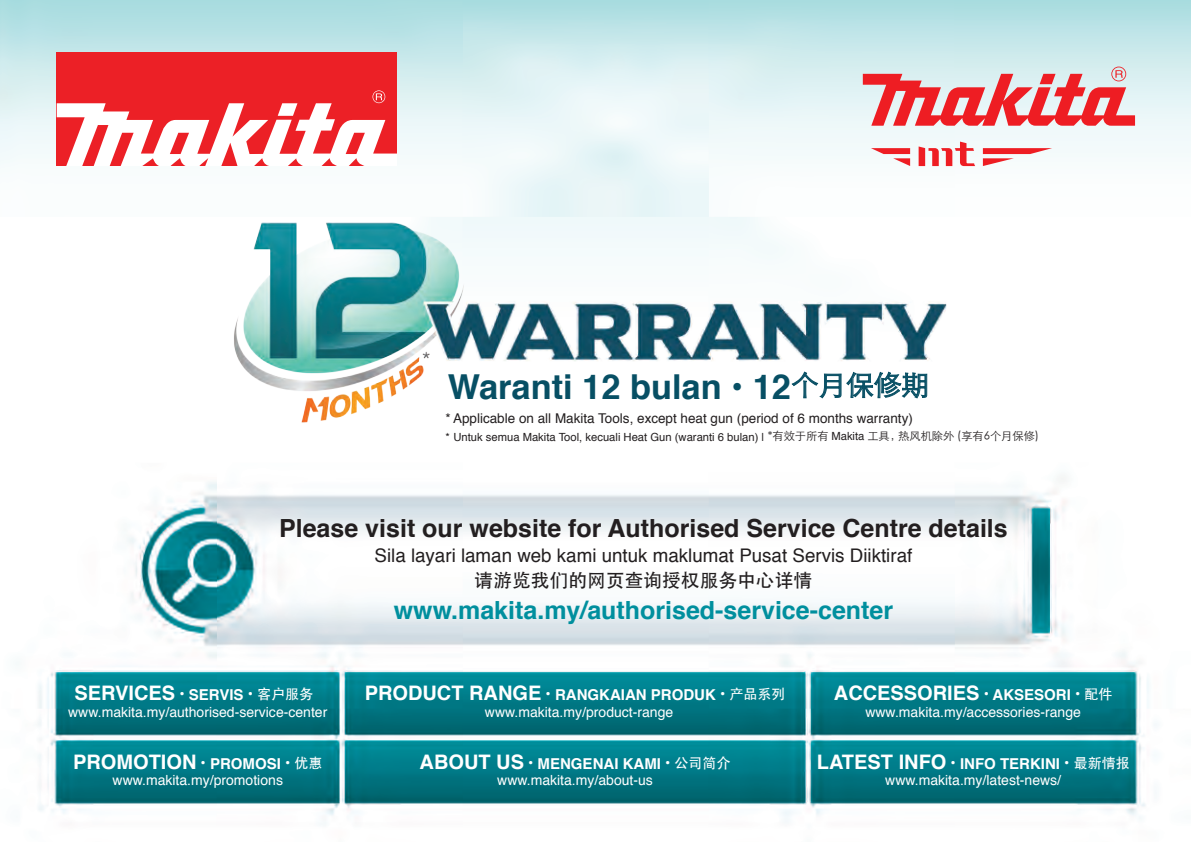
<style>
.page{position:relative;width:1191px;height:842px;background:#fff}
.page>*{position:absolute;margin:0;border:0;box-sizing:border-box;transform-origin:0 0}
.t1{font:700 34.4px "Helvetica";color:#074f64}
.t2{font:700 25px "Helvetica";color:#231f20}
.t3{font:700 25px "Helvetica";color:#008f9e}
.t4{font:700 20px "Helvetica";color:#fff}
.t5{font:18.8px "Helvetica";color:#231f20}
.t6{font:18.8px "ST Heiti";color:#231f20}
.t7{font:700 15px "Helvetica";color:#fff}
.t8{font:14px "Helvetica";color:#fff}
.t9{font:13.4px "Helvetica";color:#231f20}
.t10{font:11.2px "Helvetica";color:#231f20}
.s1{font-family:"ST Xihei";font-weight:400;font-size:27.6px}
.s2{font-family:"ST Xihei"}
.s3{font-size:15px}
.s4{font-family:"ST Heiti";font-weight:400;font-size:14px}
.s5{font-size:20px}
</style>
<div class="page">
<img style="left:0;top:0;width:1191px;height:824px">
<div style="left:57px;top:53px;width:340px;height:113px;background:#ec2026"></div>
<svg style="left:57px;top:90px;width:340px;height:76px"></svg>
<svg style="left:863px;top:67px;width:272px;height:59px;background:#e68e92"></svg>
<svg style="left:918px;top:142px;width:57px;height:24px"></svg>
<svg style="left:871px;top:148px;width:39px;height:18px"></svg>
<svg style="left:983px;top:148px;width:69px;height:18px"></svg>
<img style="left:210px;top:195px;width:764px;height:255px">
<h1 class="t1" style="left:448px;top:359px;width:483px">Waranti 12 bulan • 12<span class="s1">个月保修期</span></h1>
<p class="t9" style="left:445px;top:408px;width:469px">* Applicable on all Makita Tools, except heat gun (period of 6 months warranty)</p>
<p class="t10" style="left:445px;top:428px;width:595px">* Untuk semua Makita Tool, kecuali Heat Gun (waranti 6 bulan) | <span class="s2">*有效于所有</span> Makita <span class="s2">工具，热风机除外 (享有6个月保修)</span></p>
<h2 class="t2" style="left:279px;top:508px;width:730px">Please visit our website for Authorised Service Centre details</h2>
<h3 class="t5" style="left:374px;top:541px;width:539px">Sila layari laman web kami untuk maklumat Pusat Servis Diiktiraf</h3>
<h3 class="t6" style="left:474px;top:571px;width:339px">请游览我们的网页查询授权服务中心详情</h3>
<h2 class="t3" style="left:394px;top:590px;width:501px">www.makita.my/authorised-service-center</h2>
<h3 class="t4" style="left:74px;top:677px;width:240px">SERVICES <span class="s3">• SERVIS •</span> <span class="s4">客户服务</span></h3>
<p class="t8" style="left:68px;top:701px;width:261px">www.makita.my/authorised-service-center</p>
<h3 class="t4" style="left:73px;top:746px;width:251px">PROMOTION <span class="s3">• PROMOSI •</span> <span class="s4">优惠</span></h3>
<p class="t8" style="left:113px;top:769px;width:172px">www.makita.my/promotions</p>
<p class="t7" style="left:365px;top:683px;width:422px"><span class="s5">PRODUCT RANGE</span> • RANGKAIAN PRODUK • <span class="s4">产品系列</span></p>
<p class="t8" style="left:485px;top:701px;width:190px">www.makita.my/product-range</p>
<p class="t7" style="left:419px;top:751px;width:312px"><span class="s5">ABOUT US</span> • MENGENAI KAMI • <span class="s4">公司简介</span></p>
<p class="t8" style="left:497px;top:769px;width:157px">www.makita.my/about-us</p>
<h3 class="t4" style="left:834px;top:677px;width:280px">ACCESSORIES <span class="s3">• AKSESORI •</span> <span class="s4">配件</span></h3>
<p class="t8" style="left:865px;top:701px;width:217px">www.makita.my/accessories-range</p>
<p class="t7" style="left:816px;top:751px;width:314px"><span class="s5">LATEST INFO</span> • INFO TERKINI • <span class="s4">最新情报</span></p>
<p class="t8" style="left:885px;top:769px;width:177px">www.makita.my/latest-news/</p>
</div>
